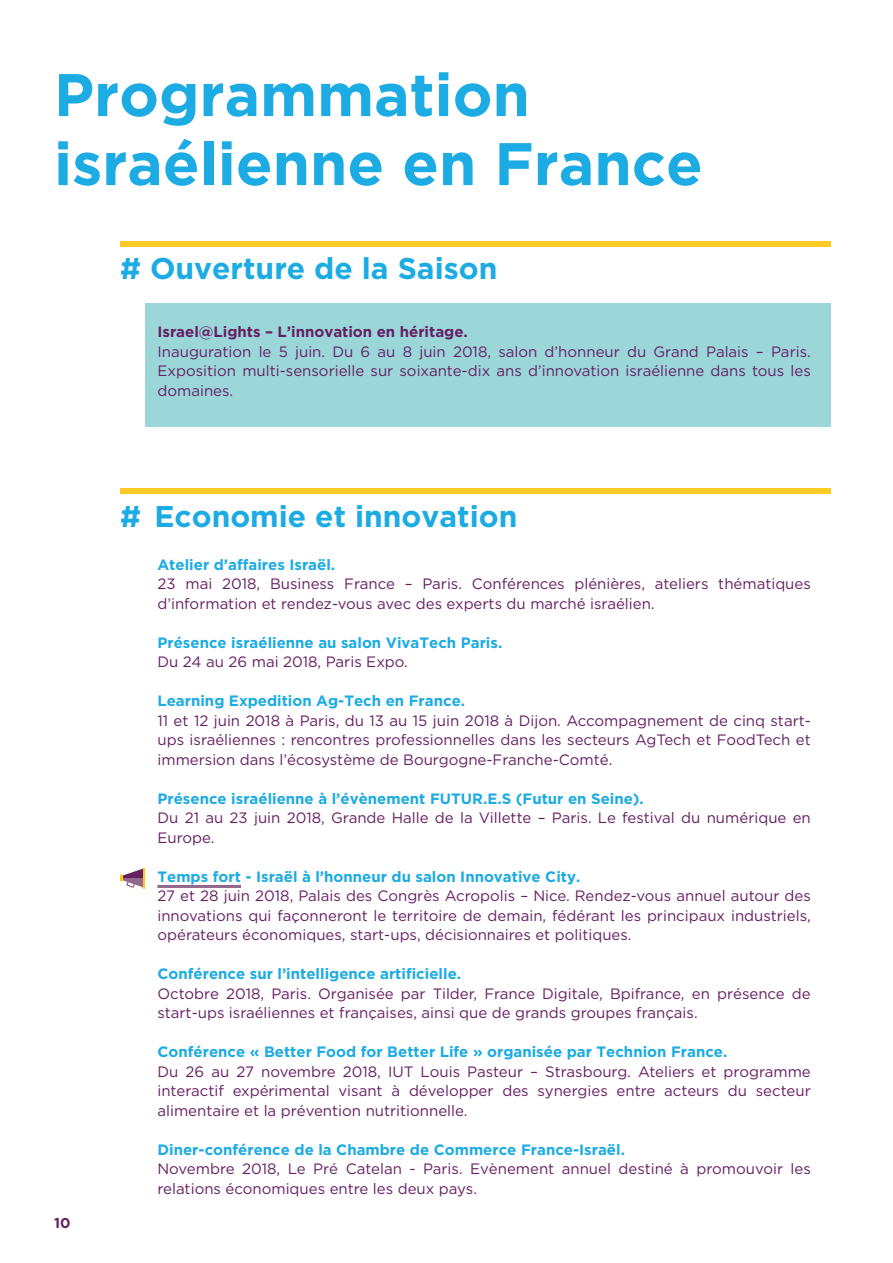
<style>
.page{position:relative;width:893px;height:1263px;background:#fff}
.page>*{position:absolute;margin:0;border:0;box-sizing:border-box;transform-origin:0 0}
.t1{font:700 60px "Gotham";color:#1cabe2}
.t2{font:700 30px "Gotham";color:#1cabe2}
.t3{font:15px/19.5px "Gotham";color:#661f63;text-align:justify}
.t4{font:700 15px "Gotham";color:#1cabe2}
.t5{font:700 15px "Gotham";color:#661f63}
.t6{font:700 14.25px "Gotham";color:#661f63}
</style>
<div class="page">
<hr style="left:143px;top:868px;width:2px;height:20px;background:#fc0">
<svg style="left:120px;top:869px;width:23px;height:19px"></svg>
<div style="left:145px;top:303px;width:686px;height:123px;background:#9bd7d9"></div>
<div style="left:120px;top:488px;width:711px;height:5px;background:#feca26"></div>
<div style="left:120px;top:241px;width:711px;height:6px;background:#feca26"></div>
<hr style="left:157px;top:885px;width:84px;height:3px;background:#92668d">
<p class="t1" style="left:54px;top:60px;width:477px">Programmation</p>
<p class="t1" style="left:54px;top:129px;width:650px">israélienne en France</p>
<p class="t2" style="left:120px;top:251px;width:379px"># Ouverture de la Saison</p>
<p class="t5" style="left:157px;top:323px;width:312px">Israel@Lights – L’innovation en héritage.</p>
<p class="t3" style="left:157px;top:341px;width:655px">Inauguration le 5 juin. Du 6 au 8 juin 2018, salon d’honneur du Grand Palais – Paris.<br>Exposition multi-sensorielle sur soixante-dix ans d’innovation israélienne dans tous les domaines.</p>
<p class="t2" style="left:120px;top:499px;width:399px"># Economie et innovation</p>
<p class="t6" style="left:54px;top:1214px;width:18px">10</p>
<p class="t4" style="left:157px;top:556px;width:179px">Atelier d’affaires Israël.</p>
<p class="t3" style="left:157px;top:574px;width:655px">23 mai 2018, Business France – Paris. Conférences plénières, ateliers thématiques d’information et rendez-vous avec des experts du marché israélien.</p>
<p class="t4" style="left:157px;top:634px;width:346px">Présence israélienne au salon VivaTech Paris.</p>
<p class="t3" style="left:157px;top:652px;width:252px">Du 24 au 26 mai 2018, Paris Expo.</p>
<p class="t4" style="left:157px;top:692px;width:309px">Learning Expedition Ag-Tech en France.</p>
<p class="t3" style="left:157px;top:711px;width:655px">11 et 12 juin 2018 à Paris, du 13 au 15 juin 2018 à Dijon. Accompagnement de cinq start&shy;ups israéliennes : rencontres professionnelles dans les secteurs AgTech et FoodTech et immersion dans l’écosystème de Bourgogne-Franche-Comté.</p>
<p class="t4" style="left:157px;top:790px;width:488px">Présence israélienne à l’évènement FUTUR.E.S (Futur en Seine).</p>
<p class="t3" style="left:157px;top:808px;width:655px">Du 21 au 23 juin 2018, Grande Halle de la Villette – Paris. Le festival du numérique en<br>Europe.</p>
<p class="t4" style="left:157px;top:868px;width:424px">Temps fort - Israël à l’honneur du salon Innovative City.</p>
<p class="t3" style="left:157px;top:886px;width:655px">27 et 28 juin 2018, Palais des Congrès Acropolis – Nice. Rendez-vous annuel autour des innovations qui façonneront le territoire de demain, fédérant les principaux industriels, opérateurs économiques, start-ups, décisionnaires et politiques.</p>
<p class="t4" style="left:157px;top:965px;width:305px">Conférence sur l’intelligence artificielle.</p>
<p class="t3" style="left:157px;top:984px;width:655px">Octobre 2018, Paris. Organisée par Tilder, France Digitale, Bpifrance, en présence de start-ups israéliennes et françaises, ainsi que de grands groupes français.</p>
<p class="t4" style="left:157px;top:1043px;width:571px">Conférence « Better Food for Better Life » organisée par Technion France.</p>
<p class="t3" style="left:157px;top:1062px;width:655px">Du 26 au 27 novembre 2018, IUT Louis Pasteur – Strasbourg. Ateliers et programme interactif expérimental visant à développer des synergies entre acteurs du secteur alimentaire et la prévention nutritionnelle.</p>
<p class="t4" style="left:157px;top:1141px;width:469px">Diner-conférence de la Chambre de Commerce France-Israël.</p>
<p class="t3" style="left:157px;top:1159px;width:655px">Novembre 2018, Le Pré Catelan - Paris. Evènement annuel destiné à promouvoir les relations économiques entre les deux pays.</p>
</div>
